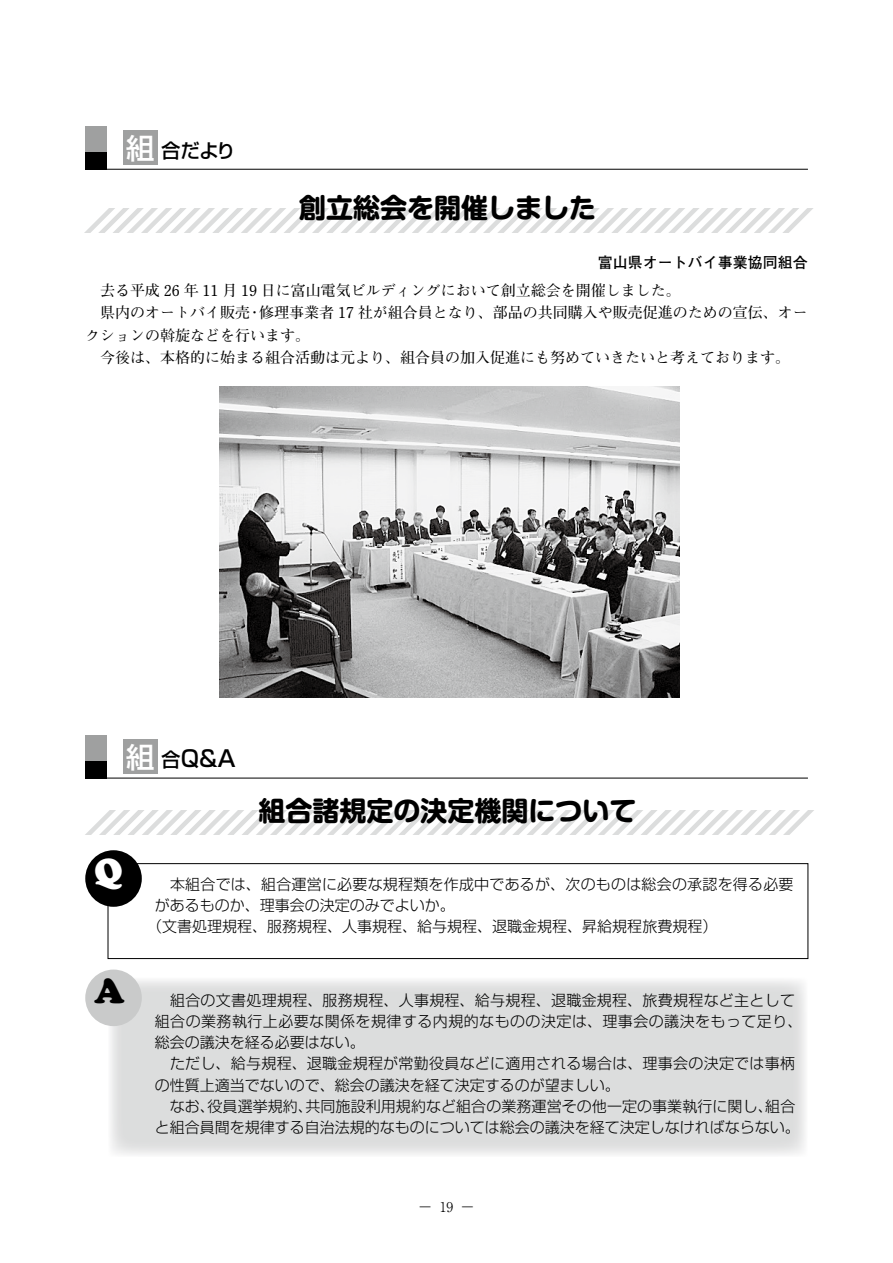
<style>
.page{position:relative;width:893px;height:1263px;background:#fff}
.page>*{position:absolute;margin:0;border:0;box-sizing:border-box;transform-origin:0 0}
.t1{font:34.5px "Cooper Black Std";color:#000}
.t2{font:34.5px "Cooper Black Std";color:#fff}
.t3{font:700 27px "Shin M Go Pro";color:#000}
.t4{font:500 22.5px "Shin Go Pro";color:#000}
.t5{font:500 19.5px "Shin Go Pro";color:#000}
.t6{font:300 15px/21.3px "Shin Go Pro";letter-spacing:.005em;color:#000}
.t7{font:700 15px/22.4px "Futo Min A101 Pro";color:#000}
.t8{font:700 15px "Futo Go B101 Pro";color:#000}
.t9{font:300 13.5px "Ryumin Pro";color:#000;scale:.8 1}
.s1{font-size:28.5px;color:#fff}
.s2{font-size:19.5px}
</style>
<div class="page">
<svg style="left:85px;top:126px;width:723px;height:43px"></svg>
<div style="left:123px;top:131px;width:35px;height:34px;background:#9fa0a0"></div>
<div style="left:85px;top:127px;width:21px;height:42px;background:#9fa0a0"></div>
<div style="left:85px;top:152px;width:21px;height:17px;background:#000"></div>
<hr style="left:85px;top:169px;width:723px;height:1px;background:#000">
<svg style="left:106px;top:735px;width:702px;height:43px"></svg>
<div style="left:123px;top:740px;width:35px;height:34px;background:#9fa0a0"></div>
<div style="left:85px;top:735px;width:21px;height:43px;background:#9fa0a0"></div>
<div style="left:85px;top:761px;width:21px;height:17px;background:#000"></div>
<hr style="left:85px;top:778px;width:723px;height:1px;background:#000">
<svg style="left:84px;top:208px;width:729px;height:25px"></svg>
<svg style="left:85px;top:810px;width:729px;height:25px"></svg>
<div style="left:85px;top:969px;width:57px;height:57px;background:#c9caca;border-radius:50%"></div>
<div style="left:108px;top:863px;width:700px;height:96px;border:1px solid #000"></div>
<div style="left:85px;top:850px;width:57px;height:57px;background:#000;border-radius:50%"></div>
<img style="left:220px;top:387px;width:460px;height:310px">
<h3 class="t5" style="left:126px;top:135px;width:111px"><span class="s1">組</span>合だより</h3>
<h2 class="t3" style="left:299px;top:186px;width:298px">創立総会を開催しました</h2>
<p class="t8" style="left:598px;top:251px;width:211px">富山県オートバイ事業協同組合</p>
<p class="t7" style="left:85px;top:277px;width:724px">　去る平成 26 年 11 月 19 日に富山電気ビルディングにおいて創立総会を開催しました。<br>　県内のオートバイ販売・修理事業者 17 社が組合員となり、部品の共同購入や販売促進のための宣伝、オークションの斡旋などを行います。<br>　今後は、本格的に始まる組合活動は元より、組合員の加入促進にも努めていきたいと考えております。</p>
<h3 class="t4" style="left:126px;top:740px;width:111px"><span class="s1">組</span><span class="s2">合</span>Q＆A</h3>
<h2 class="t3" style="left:259px;top:789px;width:379px">組合諸規定の決定機関について</h2>
<h1 class="t2" style="left:94px;top:850px;width:30px">Q</h1>
<h1 class="t1" style="left:94px;top:970px;width:31px">A</h1>
<p class="t6" style="left:155px;top:871px;width:640px">　本組合では、組合運営に必要な規程類を作成中であるが、次のものは総会の承認を得る必要</p>
<p class="t6" style="left:155px;top:893px;width:301px">があるものか、理事会の決定のみでよいか。</p>
<p class="t6" style="left:147px;top:914px;width:571px">（文書処理規程、服務規程、人事規程、給与規程、退職金規程、昇給規程旅費規程）</p>
<p class="t6" style="left:155px;top:987px;width:649px">　組合の文書処理規程、服務規程、人事規程、給与規程、退職金規程、旅費規程など主として組合の業務執行上必要な関係を規律する内規的なものの決定は、理事会の議決をもって足り、総会の議決を経る必要はない。<br>　ただし、給与規程、退職金規程が常勤役員などに適用される場合は、理事会の決定では事柄の性質上適当でないので、総会の議決を経て決定するのが望ましい。<br>　なお、役員選挙規約、共同施設利用規約など組合の業務運営その他一定の事業執行に関し、組合と組合員間を規律する自治法規的なものについては総会の議決を経て決定しなければならない。</p>
<p class="t9" style="left:420px;top:1196px;width:68px">― 19 ―</p>
</div>
